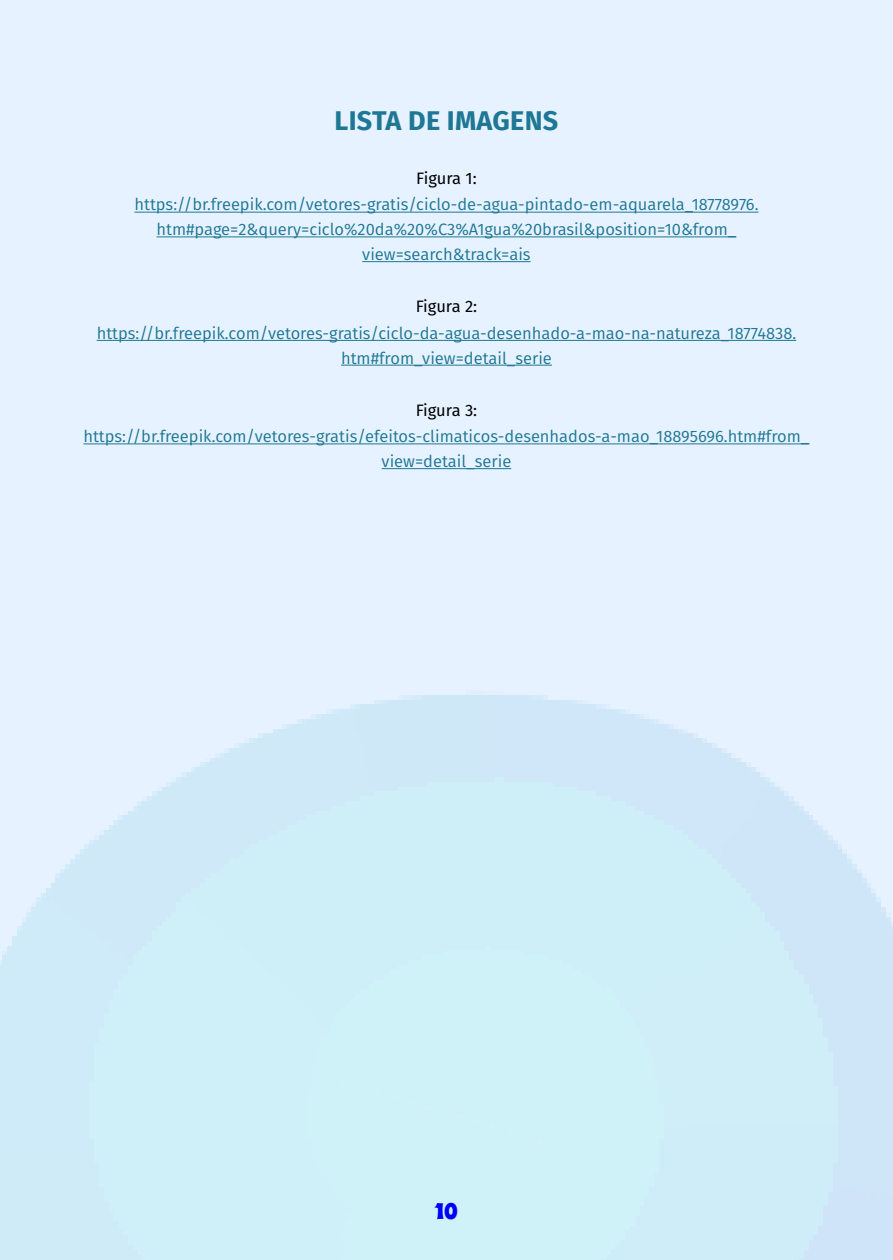
<style>
.page{position:relative;width:893px;height:1260px;background:#fff}
.page>*{position:absolute;margin:0;border:0;box-sizing:border-box;transform-origin:0 0}
.t1{font:700 27px "Fira Sans";letter-spacing:.01em;color:#1e7794}
.t2{font:22.5px "Spicy Rice";color:#00f}
.t3{font:16.5px/24.8px "Fira Sans";color:#1e7794;text-align:center}
.t4{font:16.5px "Fira Sans";letter-spacing:-.01em;color:#000}
</style>
<div class="page">
<div style="left:0;top:0;width:892px;height:1260px;background:linear-gradient(to bottom,#edf3ff,#cdedf7)"></div>
<hr style="left:134px;top:212px;width:624px;height:1px;background:#1e7794">
<hr style="left:156px;top:236px;width:580px;height:1px;background:#1e7794">
<hr style="left:362px;top:261px;width:168px;height:1px;background:#1e7794">
<hr style="left:97px;top:340px;width:699px;height:1px;background:#1e7794">
<hr style="left:341px;top:365px;width:211px;height:1px;background:#1e7794">
<hr style="left:83px;top:443px;width:726px;height:1px;background:#1e7794">
<hr style="left:381px;top:468px;width:130px;height:1px;background:#1e7794">
<h1 class="t1" style="left:334px;top:98px;width:225px">LISTA DE IMAGENS</h1>
<p class="t4" style="left:416px;top:166px;width:62px">Figura 1:</p>
<p class="t3" style="left:134px;top:192px;width:625px">https://br.freepik.com/vetores-gratis/ciclo-de-agua-pintado-em-aquarela_18778976. htm#page=2&amp;query=ciclo%20da%20%C3%A1gua%20brasil&amp;position=10&amp;from_ view=search&amp;track=ais</p>
<p class="t4" style="left:416px;top:294px;width:63px">Figura 2:</p>
<p class="t3" style="left:97px;top:320px;width:701px">https://br.freepik.com/vetores-gratis/ciclo-da-agua-desenhado-a-mao-na-natureza_18774838. htm#from_view=detail_serie</p>
<p class="t4" style="left:415px;top:398px;width:63px">Figura 3:</p>
<p class="t3" style="left:83px;top:424px;width:727px">https://br.freepik.com/vetores-gratis/efeitos-climaticos-desenhados-a-mao_18895696.htm#from_ view=detail_serie</p>
<h2 class="t2" style="left:435px;top:1196px;width:25px">10</h2>
</div>
